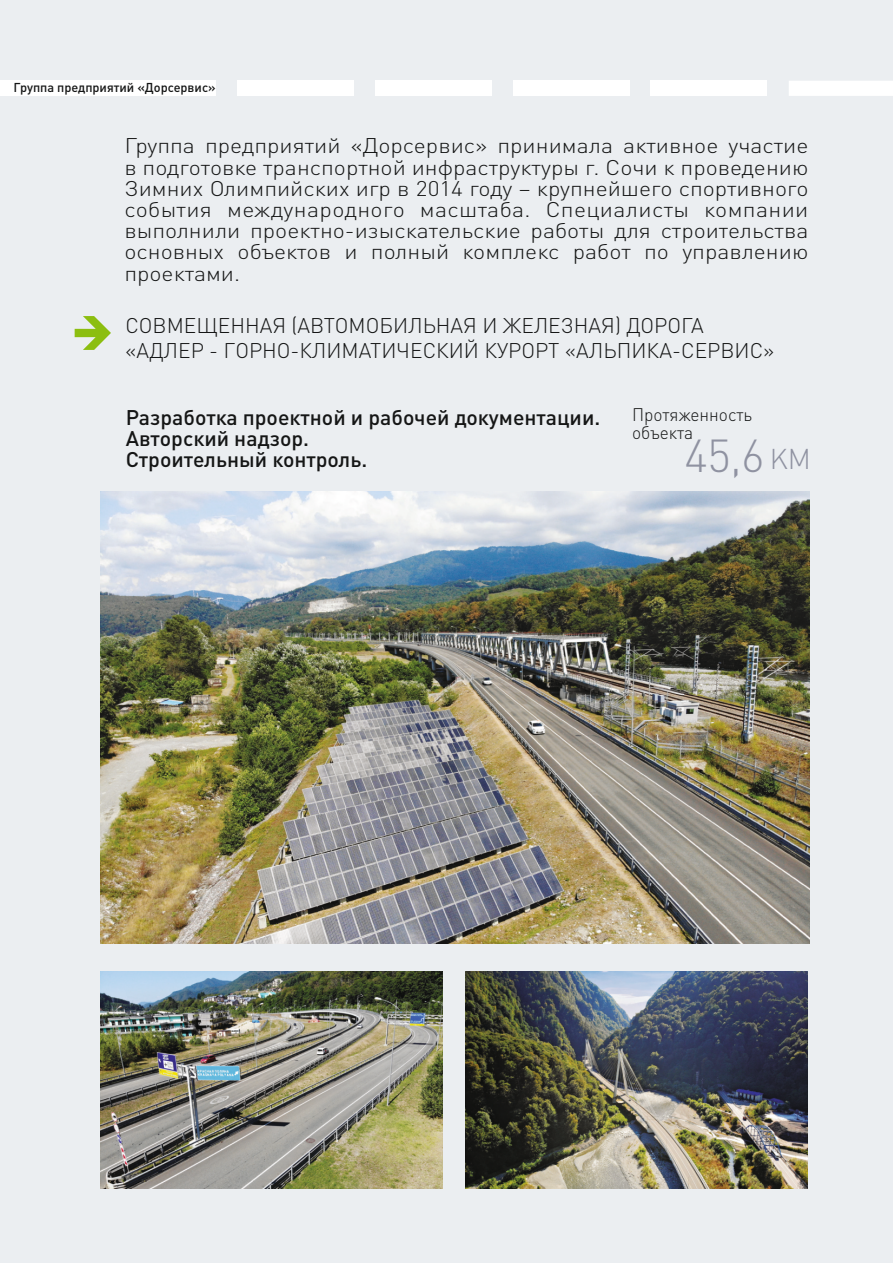
<style>
.page{position:relative;width:893px;height:1263px;background:#ebeef1}
.page>*{position:absolute;margin:0;border:0;box-sizing:border-box;transform-origin:0 0}
.t1{font:300 45.6px "DIN Cyr";color:#8f92a1}
.t2{font:300 21px/21.1px "DIN Pro";color:#151616;text-align:justify;scale:1.1 1}
.t3{font:300 21px/25.5px "DIN Pro";color:#151616}
.t4{font:500 21px/21.1px "DIN Pro";color:#151616}
.t5{font:300 18px/18.1px "DIN Pro";color:#151616;scale:.96 1}
.t6{font:500 12.75px "DIN Pro";color:#151616}
.s1{font-size:28.35px}
</style>
<div class="page">
<img style="left:466px;top:972px;width:342px;height:216px">
<svg style="left:75px;top:316px;width:36px;height:34px"></svg>
<div style="left:0;top:81px;width:216px;height:15px;background:#fff"></div>
<div style="left:375px;top:81px;width:117px;height:15px;background:#fff"></div>
<div style="left:513px;top:81px;width:116px;height:15px;background:#fff"></div>
<div style="left:651px;top:81px;width:116px;height:15px;background:#fff"></div>
<div style="left:237px;top:81px;width:117px;height:15px;background:#fff"></div>
<div style="left:789px;top:81px;width:104px;height:15px;background:#fff"></div>
<img style="left:100px;top:492px;width:709px;height:451px">
<img style="left:101px;top:972px;width:342px;height:216px">
<p class="t6" style="left:14px;top:83px;width:204px">Группа предприятий «Дорсервис»</p>
<p class="t2" style="left:124px;top:138px;width:623px">Группа предприятий «Дорсервис» принимала активное участие в подготовке транспортной инфраструктуры г. Сочи к проведению Зимних Олимпийских игр в 2014 году – крупнейшего спортивного события международного масштаба. Специалисты компании выполнили проектно-изыскательские работы для строительства основных объектов и полный комплекс работ по управлению проектами.</p>
<p class="t3" style="left:125px;top:315px;width:650px">СОВМЕЩЕННАЯ (АВТОМОБИЛЬНАЯ И ЖЕЛЕЗНАЯ) ДОРОГА «АДЛЕР - ГОРНО-КЛИМАТИЧЕСКИЙ КУРОРТ «АЛЬПИКА-СЕРВИС»</p>
<p class="t4" style="left:126px;top:409px;width:476px">Разработка проектной и рабочей документации.<br>Авторский надзор.<br>Строительный контроль.</p>
<p class="t5" style="left:632px;top:407px;width:126px">Протяженность объекта</p>
<h1 class="t1" style="left:685px;top:437px;width:128px">45,6 <span class="s1">KM</span></h1>
</div>
